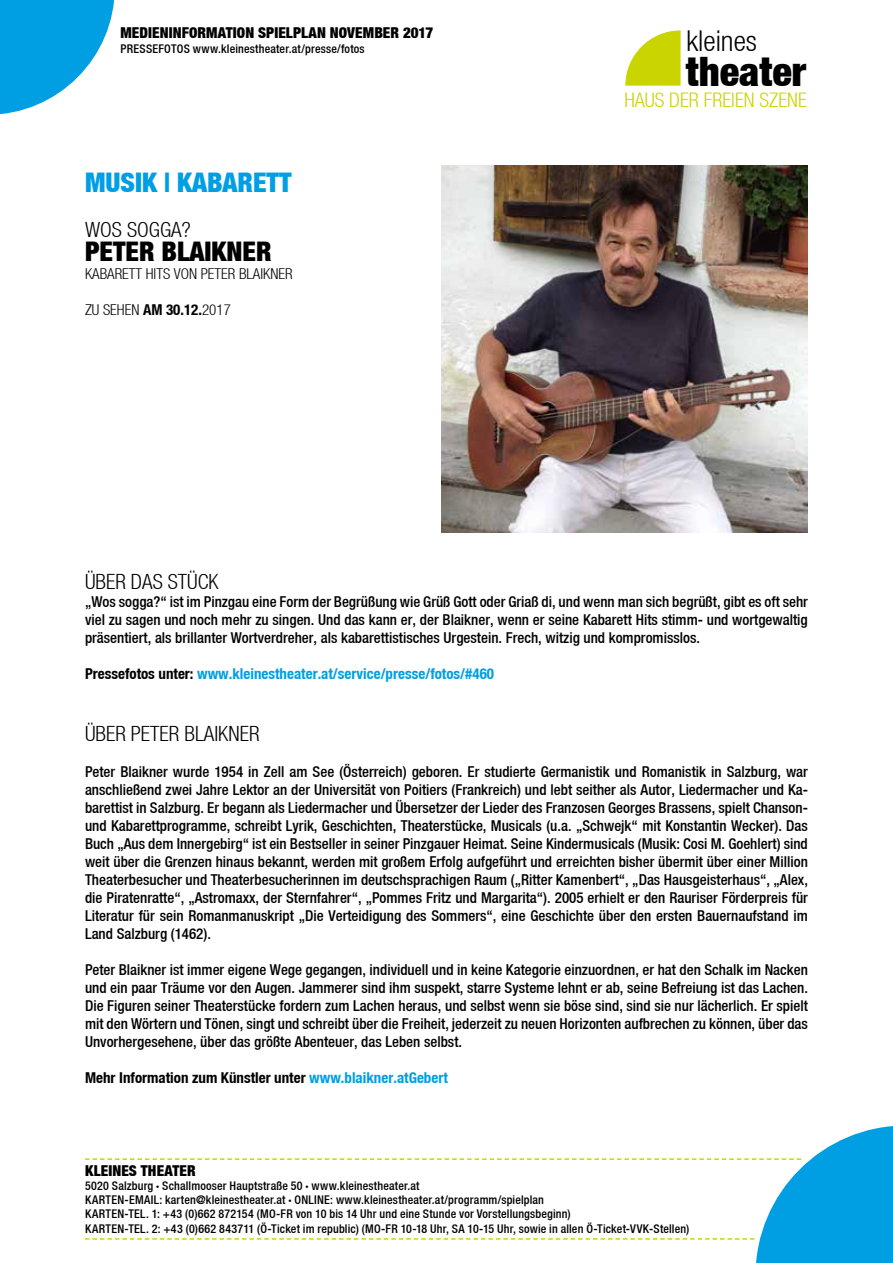
<style>
.page{position:relative;width:893px;height:1263px;background:#fff}
.page>*{position:absolute;margin:0;border:0;box-sizing:border-box;transform-origin:0 0}
.t1{font:40.5px "Helvetica Neue Black Cond";color:#000}
.t2{font:28.65px "Helvetica Neue Light Cond";color:#000}
.t3{font:27px "Helvetica Neue Black Cond";color:#009fe3}
.t4{font:27px "Helvetica Neue Black Cond";color:#000}
.t5{font:21px "Helvetica Neue Light Cond";color:#000}
.t6{font:20.1px "Helvetica Neue Light Cond";color:#cad400}
.t7{font:15px/18px "Helvetica Neue Medium Cond";color:#000;text-align:justify}
.t8{font:15px "Helvetica Neue Bold Cond";color:#009fe3}
.t9{font:15px "Helvetica Neue Black Cond";letter-spacing:.005em;color:#000}
.t10{font:15px "Helvetica Neue Bold Cond";color:#000}
.t11{font:15px "Helvetica Neue Light Cond";color:#000}
.t12{font:12px/14.2px "Helvetica Neue Medium Cond";letter-spacing:.015em;color:#000}
.s1{font-family:"Helvetica Neue Bold Cond"}
.s2{color:#000}
.s3{color:#009fe3}
.s4{font-family:"Helvetica Neue Black Cond"}
</style>
<div class="page">
<svg style="left:625px;top:30px;width:56px;height:56px"></svg>
<svg style="left:85px;top:1126px;width:808px;height:137px"></svg>
<svg style="left:0;top:0;width:114px;height:114px"></svg>
<img style="left:442px;top:166px;width:366px;height:366px">
<p class="t9" style="left:120px;top:24px;width:314px">MEDIENINFORMATION SPIELPLAN NOVEMBER 2017</p>
<p class="t12" style="left:120px;top:41px;width:246px">PRESSEFOTOS www.kleinestheater.at/presse/fotos</p>
<h3 class="t3" style="left:85px;top:166px;width:208px">MUSIK | KABARETT</h3>
<h3 class="t5" style="left:85px;top:217px;width:107px">WOS SOGGA?</h3>
<h3 class="t4" style="left:85px;top:235px;width:188px">PETER BLAIKNER</h3>
<p class="t11" style="left:85px;top:265px;width:209px">KABARETT HITS VON PETER BLAIKNER</p>
<p class="t11" style="left:85px;top:301px;width:147px">ZU SEHEN <span class="s1">AM 30.12.</span>2017</p>
<h2 class="t2" style="left:686px;top:25px;width:72px">kleines</h2>
<h1 class="t1" style="left:686px;top:46px;width:122px">theater</h1>
<h3 class="t6" style="left:624px;top:88px;width:184px">HAUS DER FREIEN SZENE</h3>
<h3 class="t5" style="left:85px;top:570px;width:135px">ÜBER DAS STÜCK</h3>
<p class="t7" style="left:85px;top:593px;width:724px">„Wos sogga?“ ist im Pinzgau eine Form der Begrüßung wie Grüß Gott oder Griaß di, und wenn man sich begrüßt, gibt es oft sehr viel zu sagen und noch mehr zu singen. Und das kann er, der Blaikner, wenn er seine Kabarett Hits stimm- und wortgewaltig präsentiert, als brillanter Wortverdreher, als kabarettistisches Urgestein. Frech, witzig und kompromisslos.</p>
<p class="t8" style="left:85px;top:665px;width:410px"><span class="s2">Pressefotos unter:</span> www.kleinestheater.at/service/presse/fotos/#460</p>
<h3 class="t5" style="left:85px;top:721px;width:176px">ÜBER PETER BLAIKNER</h3>
<p class="t7" style="left:85px;top:762px;width:724px">Peter Blaikner wurde 1954 in Zell am See (Österreich) geboren. Er studierte Germanistik und Romanistik in Salzburg, war anschließend zwei Jahre Lektor an der Universität von Poitiers (Frankreich) und lebt seither als Autor, Liedermacher und Ka&shy;barettist in Salzburg. Er begann als Liedermacher und Übersetzer der Lieder des Franzosen Georges Brassens, spielt Chanson&shy;und Kabarettprogramme, schreibt Lyrik, Geschichten, Theaterstücke, Musicals (u.a. „Schwejk“ mit Konstantin Wecker). Das Buch „Aus dem Innergebirg“ ist ein Bestseller in seiner Pinzgauer Heimat. Seine Kindermusicals (Musik: Cosi M. Goehlert) sind weit über die Grenzen hinaus bekannt, werden mit großem Erfolg aufgeführt und erreichten bisher übermit über einer Million Theaterbesucher und Theaterbesucherinnen im deutschsprachigen Raum („Ritter Kamenbert“, „Das Hausgeisterhaus“, „Alex, die Piratenratte“, „Astromaxx, der Sternfahrer“, „Pommes Fritz und Margarita“). 2005 erhielt er den Rauriser Förderpreis für Literatur für sein Romanmanuskript „Die Verteidigung des Sommers“, eine Geschichte über den ersten Bauernaufstand im Land Salzburg (1462).</p>
<p class="t7" style="left:85px;top:960px;width:724px">Peter Blaikner ist immer eigene Wege gegangen, individuell und in keine Kategorie einzuordnen, er hat den Schalk im Nacken und ein paar Träume vor den Augen. Jammerer sind ihm suspekt, starre Systeme lehnt er ab, seine Befreiung ist das Lachen.<br>Die Figuren seiner Theaterstücke fordern zum Lachen heraus, und selbst wenn sie böse sind, sind sie nur lächerlich. Er spielt mit den Wörtern und Tönen, singt und schreibt über die Freiheit, jederzeit zu neuen Horizonten aufbrechen zu können, über das Unvorhergesehene, über das größte Abenteuer, das Leben selbst.</p>
<p class="t10" style="left:85px;top:1068px;width:364px">Mehr Information zum Künstler unter <span class="s3">www.blaikner.atGebert</span></p>
<p class="t9" style="left:85px;top:1161px;width:112px">KLEINES THEATER</p>
<p class="t12" style="left:85px;top:1178px;width:606px">5020 Salzburg <span class="s4">·</span> Schallmooser Hauptstraße 50 <span class="s4">·</span> www.kleinestheater.at<br>KARTEN-EMAIL: karten@kleinestheater.at <span class="s4">·</span> ONLINE: www.kleinestheater.at/programm/spielplan<br>KARTEN-TEL. 1: +43 (0)662 872154 (MO-FR von 10 bis 14 Uhr und eine Stunde vor Vorstellungsbeginn)<br>KARTEN-TEL. 2: +43 (0)662 843711 (Ö-Ticket im republic) (MO-FR 10-18 Uhr, SA 10-15 Uhr, sowie in allen Ö-Ticket-VVK-Stellen)</p>
</div>
